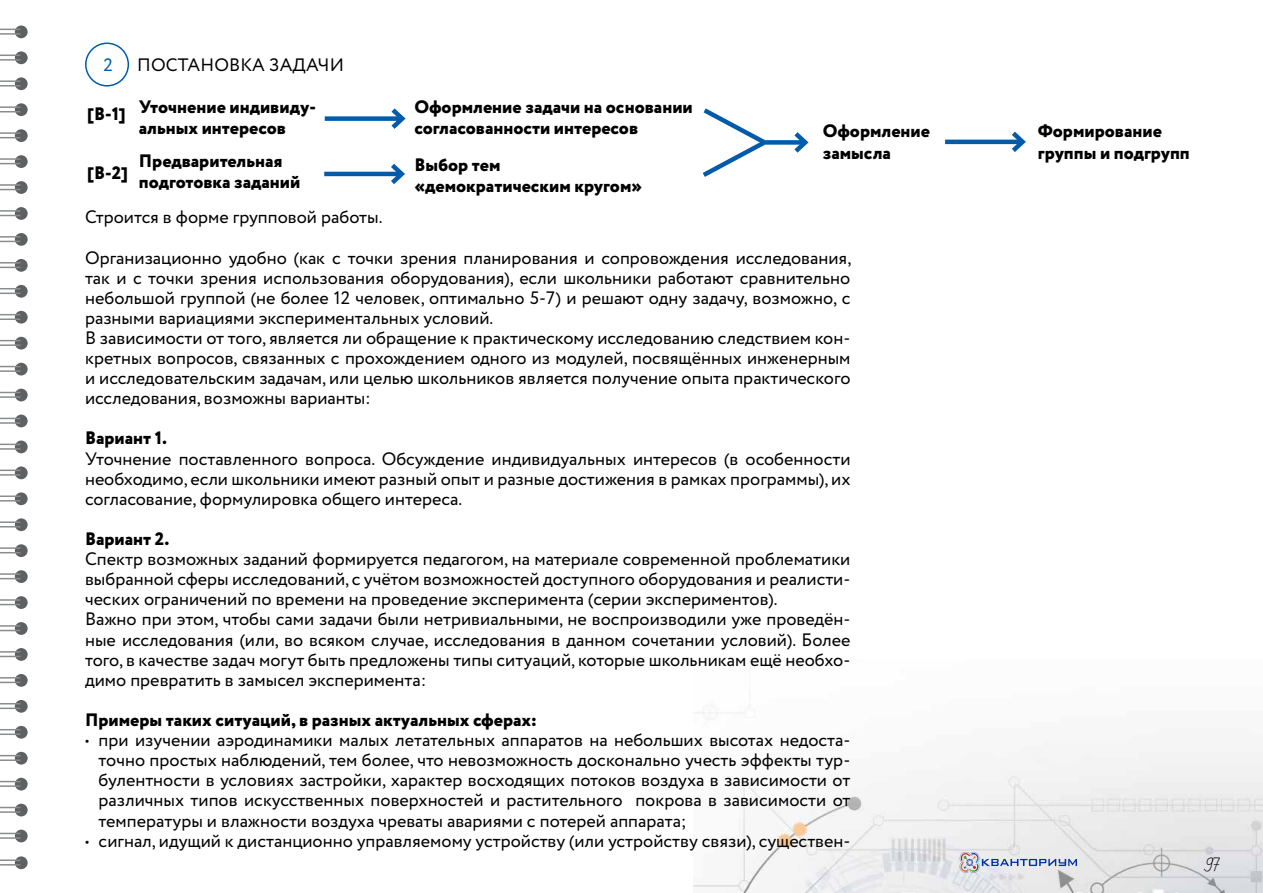
<style>
.page{position:relative;width:1263px;height:893px;background:#fff}
.page>*{position:absolute;margin:0;border:0;box-sizing:border-box;transform-origin:0 0}
.t1{font:18px/20.1px "Circe";color:#000}
.t2{font:800 18px/21px "Circe";color:#000}
.t3{font:18px "Circe";color:#005baa}
.t4{font:15px "Bad Script";color:#000}
</style>
<div class="page">
<img style="left:693px;top:708px;width:570px;height:185px">
<svg style="left:959px;top:851px;width:118px;height:22px;background:#c7ccda"></svg>
<div style="left:15px;top:26px;width:13px;height:12px;background:#5f6062;border-radius:50%"></div>
<svg style="left:0;top:29px;width:20px;height:1px"></svg>
<hr style="left:0;top:33px;width:20px;height:2px;background:#8a8c8e">
<svg style="left:15px;top:51px;width:13px;height:13px"></svg>
<svg style="left:0;top:55px;width:20px;height:1px"></svg>
<hr style="left:0;top:59px;width:20px;height:2px;background:#8a8c8e">
<div style="left:15px;top:77px;width:13px;height:13px;background:#5f6062;border-radius:50%"></div>
<hr style="left:0;top:80px;width:20px;height:2px;background:#8a8c8e">
<hr style="left:0;top:85px;width:20px;height:2px;background:#8a8c8e">
<svg style="left:15px;top:103px;width:13px;height:13px"></svg>
<hr style="left:0;top:106px;width:20px;height:2px;background:#8a8c8e">
<svg style="left:0;top:111px;width:20px;height:1px"></svg>
<svg style="left:15px;top:129px;width:13px;height:13px"></svg>
<hr style="left:0;top:132px;width:20px;height:2px;background:#8a8c8e">
<svg style="left:0;top:137px;width:20px;height:1px"></svg>
<svg style="left:15px;top:155px;width:13px;height:13px"></svg>
<hr style="left:0;top:158px;width:20px;height:2px;background:#8a8c8e">
<svg style="left:0;top:163px;width:20px;height:1px"></svg>
<svg style="left:15px;top:181px;width:13px;height:13px"></svg>
<hr style="left:0;top:184px;width:20px;height:2px;background:#8a8c8e">
<svg style="left:0;top:189px;width:20px;height:1px"></svg>
<div style="left:15px;top:207px;width:13px;height:13px;background:#5f6062;border-radius:50%"></div>
<hr style="left:0;top:210px;width:20px;height:2px;background:#8a8c8e">
<svg style="left:0;top:215px;width:20px;height:1px"></svg>
<svg style="left:15px;top:233px;width:13px;height:13px"></svg>
<hr style="left:0;top:236px;width:20px;height:2px;background:#8a8c8e">
<svg style="left:0;top:241px;width:20px;height:1px"></svg>
<svg style="left:15px;top:259px;width:13px;height:13px"></svg>
<hr style="left:0;top:262px;width:20px;height:2px;background:#8a8c8e">
<svg style="left:0;top:267px;width:20px;height:1px"></svg>
<svg style="left:15px;top:285px;width:13px;height:13px"></svg>
<svg style="left:0;top:288px;width:20px;height:6px"></svg>
<svg style="left:15px;top:311px;width:13px;height:13px"></svg>
<svg style="left:0;top:314px;width:20px;height:1px"></svg>
<hr style="left:0;top:318px;width:20px;height:2px;background:#8a8c8e">
<svg style="left:15px;top:337px;width:13px;height:13px"></svg>
<svg style="left:0;top:340px;width:20px;height:1px"></svg>
<hr style="left:0;top:344px;width:20px;height:2px;background:#8a8c8e">
<div style="left:15px;top:363px;width:13px;height:12px;background:#5f6062;border-radius:50%"></div>
<svg style="left:0;top:366px;width:20px;height:1px"></svg>
<hr style="left:0;top:370px;width:20px;height:2px;background:#8a8c8e">
<div style="left:15px;top:389px;width:13px;height:12px;background:#5f6062;border-radius:50%"></div>
<svg style="left:0;top:392px;width:20px;height:1px"></svg>
<hr style="left:0;top:396px;width:20px;height:2px;background:#8a8c8e">
<div style="left:15px;top:415px;width:13px;height:12px;background:#5f6062;border-radius:50%"></div>
<svg style="left:0;top:418px;width:20px;height:1px"></svg>
<hr style="left:0;top:422px;width:20px;height:2px;background:#8a8c8e">
<div style="left:15px;top:441px;width:13px;height:12px;background:#5f6062;border-radius:50%"></div>
<svg style="left:0;top:444px;width:20px;height:1px"></svg>
<hr style="left:0;top:448px;width:20px;height:2px;background:#8a8c8e">
<svg style="left:15px;top:466px;width:13px;height:13px"></svg>
<svg style="left:0;top:470px;width:20px;height:1px"></svg>
<hr style="left:0;top:474px;width:20px;height:2px;background:#8a8c8e">
<div style="left:15px;top:492px;width:13px;height:13px;background:#5f6062;border-radius:50%"></div>
<hr style="left:0;top:495px;width:20px;height:2px;background:#8a8c8e">
<hr style="left:0;top:500px;width:20px;height:2px;background:#8a8c8e">
<svg style="left:15px;top:518px;width:13px;height:13px"></svg>
<hr style="left:0;top:521px;width:20px;height:2px;background:#8a8c8e">
<svg style="left:0;top:526px;width:20px;height:1px"></svg>
<svg style="left:15px;top:544px;width:13px;height:13px"></svg>
<hr style="left:0;top:547px;width:20px;height:2px;background:#8a8c8e">
<svg style="left:0;top:552px;width:20px;height:1px"></svg>
<svg style="left:15px;top:570px;width:13px;height:13px"></svg>
<hr style="left:0;top:573px;width:20px;height:2px;background:#8a8c8e">
<svg style="left:0;top:578px;width:20px;height:1px"></svg>
<svg style="left:15px;top:596px;width:13px;height:13px"></svg>
<hr style="left:0;top:599px;width:20px;height:2px;background:#8a8c8e">
<svg style="left:0;top:604px;width:20px;height:1px"></svg>
<div style="left:15px;top:622px;width:13px;height:13px;background:#5f6062;border-radius:50%"></div>
<hr style="left:0;top:625px;width:20px;height:2px;background:#8a8c8e">
<svg style="left:0;top:630px;width:20px;height:1px"></svg>
<div style="left:15px;top:648px;width:13px;height:13px;background:#5f6062;border-radius:50%"></div>
<hr style="left:0;top:651px;width:20px;height:2px;background:#8a8c8e">
<svg style="left:0;top:656px;width:20px;height:1px"></svg>
<svg style="left:15px;top:674px;width:13px;height:13px"></svg>
<hr style="left:0;top:677px;width:20px;height:2px;background:#8a8c8e">
<svg style="left:0;top:682px;width:20px;height:1px"></svg>
<svg style="left:15px;top:700px;width:13px;height:13px"></svg>
<svg style="left:0;top:703px;width:20px;height:6px"></svg>
<svg style="left:15px;top:726px;width:13px;height:13px"></svg>
<svg style="left:0;top:729px;width:20px;height:1px"></svg>
<hr style="left:0;top:733px;width:20px;height:2px;background:#8a8c8e">
<svg style="left:15px;top:752px;width:13px;height:13px"></svg>
<svg style="left:0;top:755px;width:20px;height:1px"></svg>
<hr style="left:0;top:759px;width:20px;height:2px;background:#8a8c8e">
<div style="left:15px;top:778px;width:13px;height:12px;background:#5f6062;border-radius:50%"></div>
<svg style="left:0;top:781px;width:20px;height:1px"></svg>
<hr style="left:0;top:785px;width:20px;height:2px;background:#8a8c8e">
<div style="left:15px;top:804px;width:13px;height:12px;background:#5f6062;border-radius:50%"></div>
<svg style="left:0;top:807px;width:20px;height:1px"></svg>
<hr style="left:0;top:811px;width:20px;height:2px;background:#8a8c8e">
<div style="left:15px;top:830px;width:13px;height:12px;background:#5f6062;border-radius:50%"></div>
<svg style="left:0;top:833px;width:20px;height:1px"></svg>
<hr style="left:0;top:837px;width:20px;height:2px;background:#8a8c8e">
<div style="left:15px;top:856px;width:13px;height:13px;background:#5f6062;border-radius:50%"></div>
<hr style="left:0;top:859px;width:20px;height:2px;background:#8a8c8e">
<hr style="left:0;top:864px;width:20px;height:2px;background:#8a8c8e">
<div style="left:85px;top:43px;width:44px;height:44px;border:2px solid #005baa;border-radius:50%"></div>
<div style="left:763px;top:140px;width:42px;height:5px;background:#005baa"></div>
<svg style="left:790px;top:132px;width:19px;height:21px"></svg>
<svg style="left:702px;top:108px;width:68px;height:69px"></svg>
<div style="left:325px;top:116px;width:77px;height:5px;background:#005baa"></div>
<svg style="left:387px;top:108px;width:19px;height:21px"></svg>
<hr style="left:324px;top:172px;width:78px;height:4px;background:#005baa">
<svg style="left:386px;top:163px;width:19px;height:21px"></svg>
<hr style="left:945px;top:140px;width:77px;height:4px;background:#005baa">
<svg style="left:1007px;top:131px;width:19px;height:21px"></svg>
<p class="t3" style="left:103px;top:53px;width:11px">2</p>
<p class="t1" style="left:137px;top:56px;width:208px">П остановка задачи</p>
<p class="t2" style="left:87px;top:105px;width:40px">[В-1]</p>
<p class="t2" style="left:87px;top:163px;width:42px">[В-2]</p>
<p class="t2" style="left:139px;top:97px;width:179px">Уточнение индивиду&shy;альных интересов</p>
<p class="t2" style="left:414px;top:97px;width:280px">Оформление задачи на основании согласованности интересов</p>
<p class="t2" style="left:139px;top:151px;width:163px">Предварительная подготовка заданий</p>
<p class="t2" style="left:414px;top:155px;width:229px">Выбор тем «демократическим кругом»</p>
<p class="t2" style="left:823px;top:122px;width:109px">Оформление замысла</p>
<p class="t2" style="left:1038px;top:122px;width:153px">Формирование группы и подгрупп</p>
<p class="t1" style="left:85px;top:208px;width:299px">Строится в форме групповой работы.</p>
<p class="t1" style="left:85px;top:248px;width:768px">Организационно удобно (как с точки зрения планирования и сопровождения исследования, так и с точки зрения использования оборудования), если школьники работают сравнительно небольшой группой (не более 12 человек, оптимально 5-7) и решают одну задачу, возможно, с разными вариациями экспериментальных условий.<br>В зависимости от того, является ли обращение к практическому исследованию следствием кон&shy;кретных вопросов, связанных с прохождением одного из модулей, посвящённых инженерным и исследовательским задачам, или целью школьников является получение опыта практического исследования, возможны варианты:</p>
<p class="t2" style="left:85px;top:429px;width:84px">Вариант 1.</p>
<p class="t1" style="left:85px;top:449px;width:767px;text-align:justify">Уточнение поставленного вопроса. Обсуждение индивидуальных интересов (в особенности необходимо, если школьники имеют разный опыт и разные достижения в рамках программы), их согласование, формулировка общего интереса.</p>
<p class="t2" style="left:85px;top:529px;width:86px">Вариант 2.</p>
<p class="t1" style="left:85px;top:550px;width:767px">Спектр возможных заданий формируется педагогом, на материале современной проблематики выбранной сферы исследований, с учётом возможностей доступного оборудования и реалисти&shy;ческих ограничений по времени на проведение эксперимента (серии экспериментов).<br>Важно при этом, чтобы сами задачи были нетривиальными, не воспроизводили уже проведён&shy;ные исследования (или, во всяком случае, исследования в данном сочетании условий). Более того, в качестве задач могут быть предложены типы ситуаций, которые школьникам ещё необхо&shy;димо превратить в замысел эксперимента:</p>
<p class="t2" style="left:85px;top:710px;width:453px">Примеры таких ситуаций, в разных актуальных сферах:</p>
<p class="t1" style="left:99px;top:730px;width:753px;text-align:justify;text-indent:-14px">• при изучении аэродинамики малых летательных аппаратов на небольших высотах недоста&shy;точно простых наблюдений, тем более, что невозможность досконально учесть эффекты тур&shy;булентности в условиях застройки, характер восходящих потоков воздуха в зависимости от различных типов искусственных поверхностей и растительного покрова в зависимости от температуры и влажности воздуха чреваты авариями с потерей аппарата;</p>
<p class="t1" style="left:85px;top:831px;width:767px">• сигнал, идущий к дистанционно управляемому устройству (или устройству связи), существен-</p>
<p class="t4" style="left:1206px;top:851px;width:16px">97</p>
</div>
